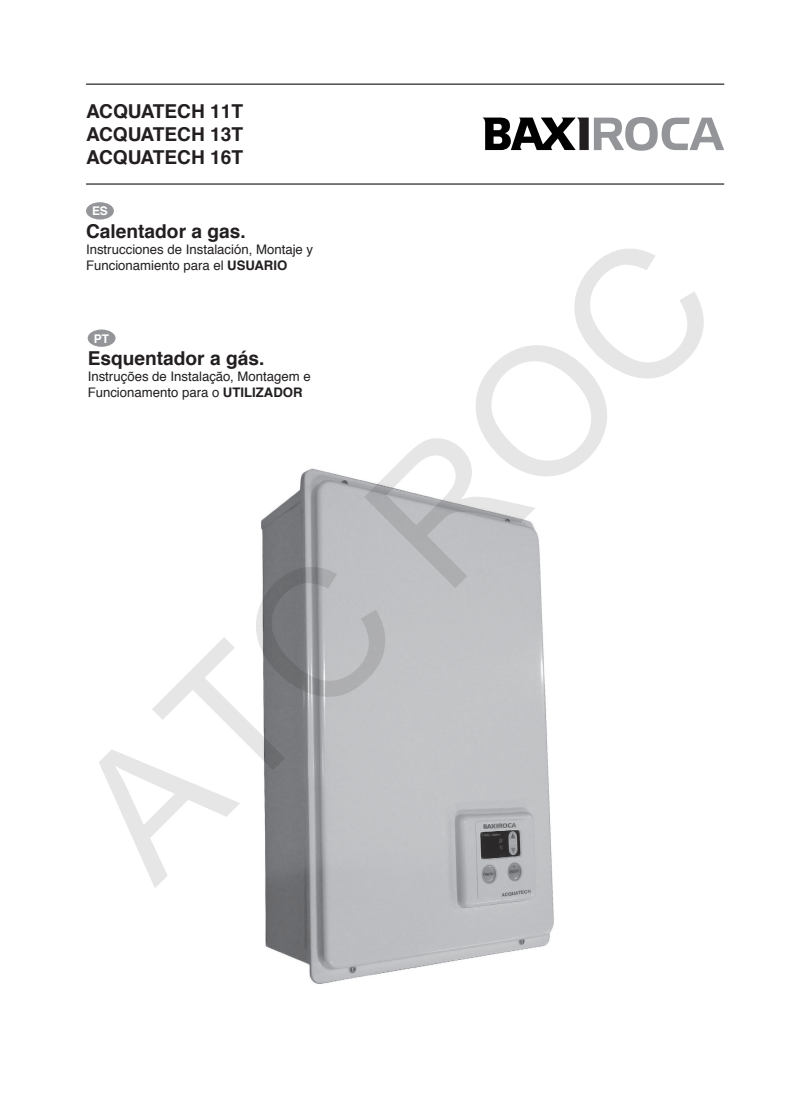
<style>
.page{position:relative;width:797px;height:1117px;background:#fff}
.page>*{position:absolute;margin:0;border:0;box-sizing:border-box;transform-origin:0 0}
.t1{font:180px "Arial";color:rgb(0 0 0/.1)}
.t2{font:700 19.2px/23px "Helvetica";color:#231f20;text-align:justify}
.t3{font:13.2px/15.8px "Helvetica";color:#231f20}
.t4{font:700 12px "Helvetica";color:#fff}
.s1{font-weight:700}
</style>
<div class="page">
<hr style="left:86px;top:84px;width:638px;height:1px;background:#231f20">
<hr style="left:86px;top:183px;width:638px;height:2px;background:#231f20">
<div style="left:86px;top:202px;width:28px;height:17px;background:#939598;border-radius:50%"></div>
<div style="left:88px;top:329px;width:27px;height:18px;background:#939598;border-radius:50%"></div>
<svg style="left:482px;top:117px;width:242px;height:34px"></svg>
<img style="left:261px;top:468px;width:293px;height:516px">
<h2 class="t2" style="left:86px;top:102px;width:159px">ACQUATECH 11T ACQUATECH 13T ACQUATECH 16T</h2>
<p class="t4" style="left:92px;top:206px;width:17px">ES</p>
<h2 class="t2" style="left:86px;top:221px;width:161px">Calentador a gas.</h2>
<p class="t3" style="left:86px;top:242px;width:228px">Instrucciones de Instalación, Montaje y<br>Funcionamiento para el <span class="s1">USUARIO</span></p>
<h1 class="t1" style="left:23px;top:755px;width:811px;rotate:-45deg">ATC ROC</h1>
<p class="t4" style="left:94px;top:333px;width:17px">PT</p>
<h2 class="t2" style="left:88px;top:348px;width:178px">Esquentador a gás.</h2>
<p class="t3" style="left:88px;top:369px;width:224px">Instruções de Instalação, Montagem e<br>Funcionamento para o <span class="s1">UTILIZADOR</span></p>
</div>
